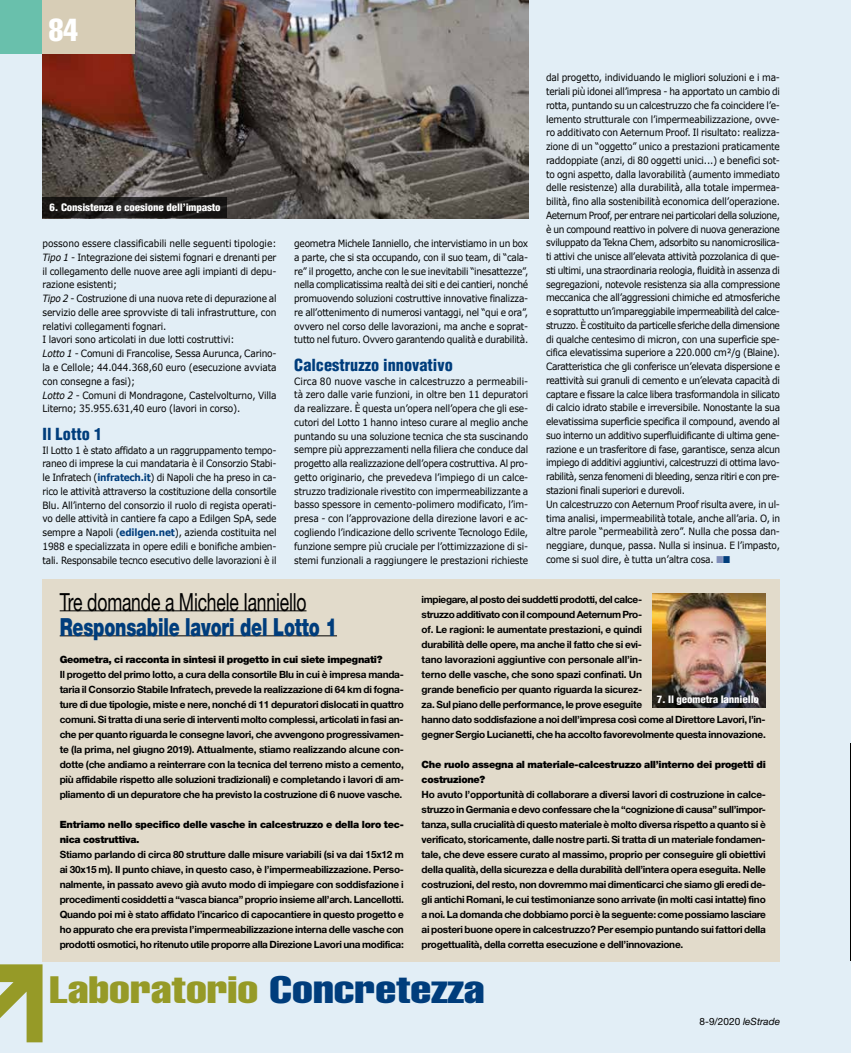
<style>
.page{position:relative;width:851px;height:1053px;background:#fff}
.page>*{position:absolute;margin:0;border:0;box-sizing:border-box;transform-origin:0 0}
.t1{font:extra-condensed 37.5px "Helvetica";color:#969a27;scale:1.3 1}
.t2{font:extra-condensed 31.25px "Helvetica";color:#fff}
.t3{font:25px "Helvetica Neue";letter-spacing:-.01em;color:#000;scale:.7 1}
.t4{font:900 25px "Helvetica Neue";letter-spacing:-.01em;color:#003d7c;scale:.7 1}
.t5{font:900 condensed 16.25px "Helvetica";color:#003d7c}
.t6{font:10px/13.8px "Verdana";letter-spacing:-.03em;color:#000;text-align:justify;scale:.9 1}
.t7{font:700 10px/15px "Helvetica Neue";letter-spacing:-.025em;color:#000;text-align:justify}
.t8{font:900 10px/15px "Helvetica Neue";letter-spacing:-.025em;color:#000}
.t9{font:900 condensed 10px "Helvetica";letter-spacing:-.015em;color:#fff;scale:1.1 1}
.t10{font:10px "Helvetica Neue";color:#000}
.s1{font-style:italic}
.s2{font-weight:700;color:#003d7c}
.s3{color:#808eba}
.s4{color:#003d7c}
</style>
<div class="page">
<div style="left:0;top:0;width:850px;height:1052px;background:#e2eef6"></div>
<svg style="left:0;top:964px;width:43px;height:78px"></svg>
<div style="left:0;top:0;width:43px;height:53px;background:#69c0ac"></div>
<img style="left:42px;top:0;width:486px;height:218px">
<img style="left:850px;top:743px;width:1px;height:217px">
<svg style="left:42px;top:197px;width:185px;height:21px;background:#1b1918"></svg>
<div style="left:42px;top:578px;width:738px;height:383px;background:#e2dbcb"></div>
<hr style="left:60px;top:610px;width:246px;height:1px;background:#000">
<hr style="left:60px;top:635px;width:277px;height:1px;background:#000">
<div style="left:43px;top:0;width:92px;height:53px;background:#d7cdb6"></div>
<img style="left:652px;top:593px;width:113px;height:114px">
<h2 class="t2" style="left:49px;top:10px;width:30px">84</h2>
<p class="t9" style="left:50px;top:201px;width:157px">6. Consistenza e coesione dell’impasto</p>
<p class="t6" style="left:43px;top:236px;width:261px;text-align:left">possono essere classificabili nelle seguenti tipologie:<br><span class="s1">Tipo 1</span> - Integrazione dei sistemi fognari e drenanti per il collegamento delle nuove aree agli impianti di depu&shy;razione esistenti;<br><span class="s1">Tipo 2</span> - Costruzione di una nuova rete di depurazione al servizio delle aree sprovviste di tali infrastrutture, con relativi collegamenti fognari.<br>I lavori sono articolati in due lotti costruttivi:<br><span class="s1">Lotto 1</span> - Comuni di Francolise, Sessa Aurunca, Carino&shy;la e Cellole; 44.044.368,60 euro (esecuzione avviata con consegne a fasi);<br><span class="s1">Lotto 2</span> - Comuni di Mondragone, Castelvolturno, Villa Literno; 35.955.631,40 euro (lavori in corso).</p>
<h3 class="t5" style="left:43px;top:423px;width:61px">Il Lotto 1</h3>
<p class="t6" style="left:43px;top:443px;width:261px">Il Lotto 1 è stato affidato a un raggruppamento tempo&shy;raneo di imprese la cui mandataria è il Consorzio Stabi&shy;le Infratech (<span class="s2">infratech.it</span>) di Napoli che ha preso in ca&shy;rico le attività attraverso la costituzione della consortile Blu. All’interno del consorzio il ruolo di regista operati&shy;vo delle attività in cantiere fa capo a Edilgen SpA, sede sempre a Napoli (<span class="s2">edilgen.net</span>), azienda costituita nel 1988 e specializzata in opere edili e bonifiche ambien&shy;tali. Responsabile tecnco esecutivo delle lavorazioni è il</p>
<p class="t6" style="left:294px;top:236px;width:261px">geometra Michele Ianniello, che intervistiamo in un box a parte, che si sta occupando, con il suo team, di “cala&shy;re” il progetto, anche con le sue inevitabili “inesattezze”, nella complicatissima realtà dei siti e dei cantieri, nonché promuovendo soluzioni costruttive innovative finalizza&shy;re all’ottenimento di numerosi vantaggi, nel “qui e ora”, ovvero nel corso delle lavorazioni, ma anche e soprat&shy;tutto nel futuro. Ovvero garantendo qualità e durabilità.</p>
<h3 class="t5" style="left:294px;top:354px;width:160px">Calcestruzzo innovativo</h3>
<p class="t6" style="left:294px;top:374px;width:261px">Circa 80 nuove vasche in calcestruzzo a permeabili&shy;tà zero dalle varie funzioni, in oltre ben 11 depuratori da realizzare. È questa un’opera nell’opera che gli ese&shy;cutori del Lotto 1 hanno inteso curare al meglio anche puntando su una soluzione tecnica che sta suscinando sempre più apprezzamenti nella filiera che conduce dal progetto alla realizzazione dell’opera costruttiva. Al pro&shy;getto originario, che prevedeva l’impiego di un calce&shy;struzzo tradizionale rivestito con impermeabilizzante a basso spessore in cemento-polimero modificato, l’im&shy;presa - con l’approvazione della direzione lavori e ac&shy;cogliendo l’indicazione dello scrivente Tecnologo Edile, funzione sempre più cruciale per l’ottimizzazione di si&shy;stemi funzionali a raggiungere le prestazioni richieste</p>
<p class="t6" style="left:546px;top:71px;width:261px;text-align:left">dal progetto, individuando le migliori soluzioni e i ma&shy;teriali più idonei all’impresa - ha apportato un cambio di rotta, puntando su un calcestruzzo che fa coincidere l’e&shy;lemento strutturale con l’impermeabilizzazione, ovve&shy;ro additivato con Aeternum Proof. Il risultato: realizza&shy;zione di un “oggetto” unico a prestazioni praticamente raddoppiate (anzi, di 80 oggetti unici...) e benefici sot&shy;to ogni aspetto, dalla lavorabilità (aumento immediato delle resistenze) alla durabilità, alla totale impermea&shy;bilità, fino alla sostenibilità economica dell’operazione.<br>Aeternum Proof, per entrare nei particolari della soluzione, è un compound reattivo in polvere di nuova generazione sviluppato da Tekna Chem, adsorbito su nanomicrosilica&shy;ti attivi che unisce all’elevata attività pozzolanica di que&shy;sti ultimi, una straordinaria reologia, fluidità in assenza di segregazioni, notevole resistenza sia alla compressione meccanica che all’aggressioni chimiche ed atmosferiche e soprattutto un’impareggiabile impermeabilità del calce&shy;struzzo. È costituito da particelle sferiche della dimensione di qualche centesimo di micron, con una superficie spe&shy;cifica elevatissima superiore a 220.000 cm²/g (Blaine).<br>Caratteristica che gli conferisce un’elevata dispersione e reattività sui granuli di cemento e un’elevata capacità di captare e fissare la calce libera trasformandola in silicato di calcio idrato stabile e irreversibile. Nonostante la sua elevatissima superficie specifica il compound, avendo al suo interno un additivo superfluidificante di ultima gene&shy;razione e un trasferitore di fase, garantisce, senza alcun impiego di additivi aggiuntivi, calcestruzzi di ottima lavo&shy;rabilità, senza fenomeni di bleeding, senza ritiri e con pre&shy;stazioni finali superiori e durevoli.<br>Un calcestruzzo con Aeternum Proof risulta avere, in ul&shy;tima analisi, impermeabilità totale, anche all’aria. O, in altre parole “permeabilità zero”. Nulla che possa dan&shy;neggiare, dunque, passa. Nulla si insinua. E l’impasto, come si suol dire, è tutta un’altra cosa. <span class="s3">■</span><span class="s4">■</span></p>
<h3 class="t3" style="left:60px;top:587px;width:354px">Tre domande a Michele Ianniello</h3>
<h3 class="t4" style="left:60px;top:612px;width:397px">Responsabile lavori del Lotto 1</h3>
<p class="t8" style="left:60px;top:652px;width:324px">Geometra, ci racconta in sintesi il progetto in cui siete impegnati?</p>
<p class="t7" style="left:60px;top:667px;width:346px">Il progetto del primo lotto, a cura della consortile Blu in cui è impresa manda&shy;taria il Consorzio Stabile Infratech, prevede la realizzazione di 64 km di fogna&shy;ture di due tipologie, miste e nere, nonché di 11 depuratori dislocati in quattro comuni. Si tratta di una serie di interventi molto complessi, articolati in fasi an&shy;che per quanto riguarda le consegne lavori, che avvengono progressivamen&shy;te (la prima, nel giugno 2019). Attualmente, stiamo realizzando alcune con&shy;dotte (che andiamo a reinterrare con la tecnica del terreno misto a cemento, più affidabile rispetto alle soluzioni tradizionali) e completando i lavori di am&shy;pliamento di un depuratore che ha previsto la costruzione di 6 nuove vasche.</p>
<p class="t8" style="left:60px;top:817px;width:345px">Entriamo nello specifico delle vasche in calcestruzzo e della loro tec&shy;nica costruttiva.</p>
<p class="t7" style="left:60px;top:847px;width:346px">Stiamo parlando di circa 80 strutture dalle misure variabili (si va dai 15x12 m ai 30x15 m). Il punto chiave, in questo caso, è l’impermeabilizzazione. Perso&shy;nalmente, in passato avevo già avuto modo di impiegare con soddisfazione i procedimenti cosiddetti a “vasca bianca” proprio insieme all’arch. Lancellotti.<br>Quando poi mi è stato affidato l’incarico di capocantiere in questo progetto e ho appurato che era prevista l’impermeabilizzazione interna delle vasche con prodotti osmotici, ho ritenuto utile proporre alla Direzione Lavori una modifica:</p>
<p class="t7" style="left:421px;top:591px;width:345px;text-align:left">impiegare, al posto dei suddetti prodotti, del calce-<br>struzzo additivato con il compound Aeternum Pro-<br>of. Le ragioni: le aumentate prestazioni, e quindi<br>durabilità delle opere, ma anche il fatto che si evi-<br>tano lavorazioni aggiuntive con personale all’in-<br>terno delle vasche, che sono spazi confinati. Un<br>grande beneficio per quanto riguarda la sicurez-<br>za. Sul piano delle performance, le prove eseguite<br>hanno dato soddisfazione a noi dell’impresa così come al Direttore Lavori, l’in&shy;gegner Sergio Lucianetti, che ha accolto favorevolmente questa innovazione.</p>
<p class="t8" style="left:421px;top:756px;width:346px">Che ruolo assegna al materiale-calcestruzzo all’interno dei progetti di costruzione?</p>
<p class="t7" style="left:421px;top:786px;width:346px">Ho avuto l’opportunità di collaborare a diversi lavori di costruzione in calce&shy;struzzo in Germania e devo confessare che la “cognizione di causa” sull’impor&shy;tanza, sulla crucialità di questo materiale è molto diversa rispetto a quanto si è verificato, storicamente, dalle nostre parti. Si tratta di un materiale fondamen&shy;tale, che deve essere curato al massimo, proprio per conseguire gli obiettivi della qualità, della sicurezza e della durabilità dell’intera opera eseguita. Nelle costruzioni, del resto, non dovremmo mai dimenticarci che siamo gli eredi de&shy;gli antichi Romani, le cui testimonianze sono arrivate (in molti casi intatte) fino a noi. La domanda che dobbiamo porci è la seguente: come possiamo lasciare ai posteri buone opere in calcestruzzo? Per esempio puntando sui fattori della progettualità, della corretta esecuzione e dell’innovazione.</p>
<p class="t9" style="left:656px;top:693px;width:94px">7. Il geometra Ianniello</p>
<h1 class="t1" style="left:50px;top:965px;width:336px">Laboratorio <span class="s4">Concretezza</span></h1>
<p class="t10" style="left:699px;top:1015px;width:82px">8-9/2020 <span class="s1">leStrade</span></p>
</div>
